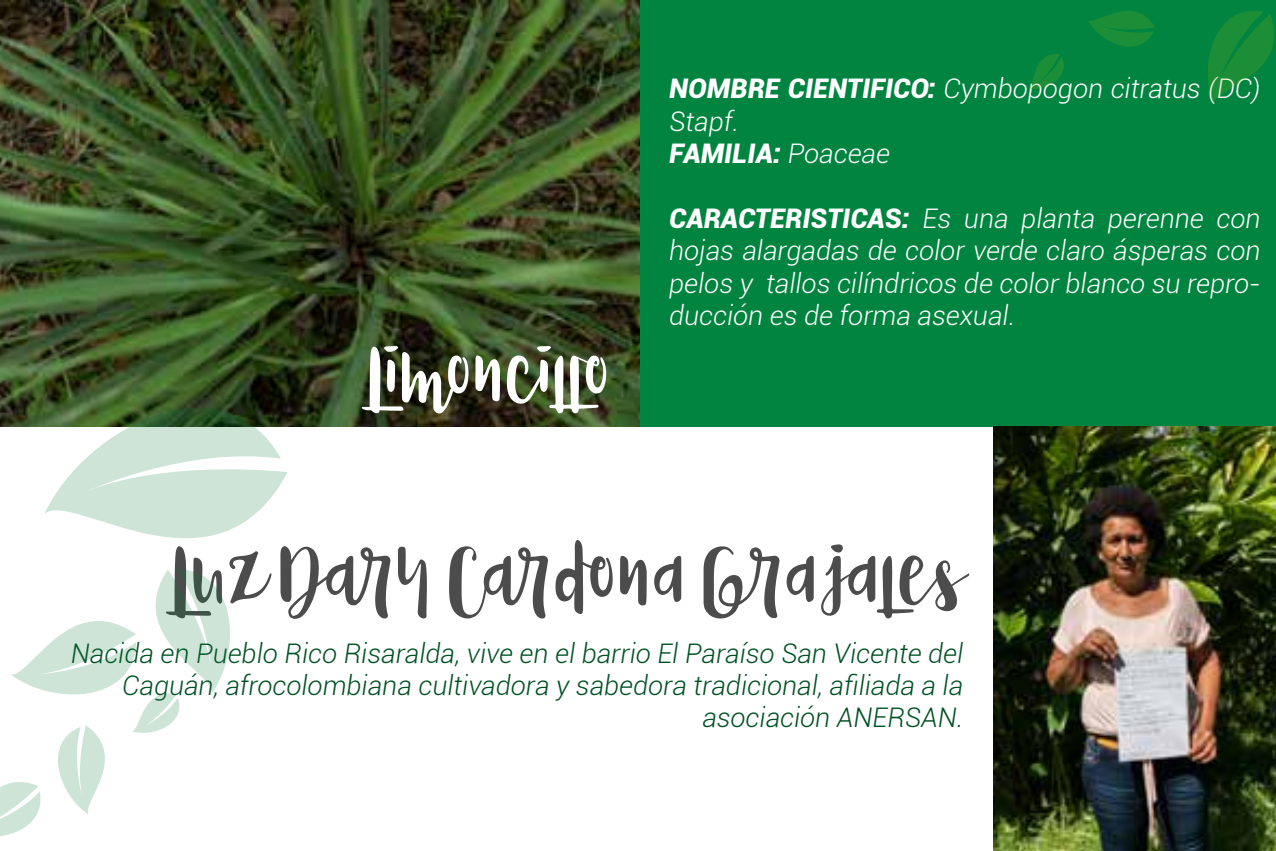
<style>
.page{position:relative;width:1276px;height:851px;background:#fff}
.page>*{position:absolute;margin:0;border:0;box-sizing:border-box;transform-origin:0 0}
.t1{font:72px "Naira";color:#4c4c4c}
.t2{font:66.3px "Naira";color:#fff}
.t3{font:italic 300 27px/32.4px "Roboto";color:#fff}
.t4{font:italic 300 27px/32.4px "Roboto";color:#005124;text-align:right}
.s1{font-weight:900}
</style>
<div class="page">
<div style="left:0;top:0;width:1276px;height:426px;background:#00843f"></div>
<img style="left:0;top:0;width:639px;height:426px">
<svg style="left:1088px;top:11px;width:67px;height:36px"></svg>
<svg style="left:1029px;top:54px;width:35px;height:35px"></svg>
<svg style="left:1208px;top:11px;width:66px;height:92px"></svg>
<svg style="left:44px;top:408px;width:244px;height:130px"></svg>
<svg style="left:0;top:569px;width:230px;height:267px"></svg>
<img style="left:993px;top:426px;width:283px;height:424px">
<p class="t3" style="left:669px;top:71px;width:592px"><span class="s1">NOMBRE CIENTIFICO:</span> Cymbopogon citratus (DC)<br>Stapf.<br><span class="s1">FAMILIA:</span> Poaceae</p>
<h2 class="t2" style="left:370px;top:341px;width:251px">Limoncillo</h2>
<p class="t3" style="left:669px;top:201px;width:593px;text-align:justify"><span class="s1">CARACTERISTICAS:</span> Es una planta perenne con hojas alargadas de color verde claro ásperas con pelos y tallos cilíndricos de color blanco su repro&shy;ducción es de forma asexual.</p>
<h1 class="t1" style="left:174px;top:539px;width:791px">Luz Dary Cardona Grajales</h1>
<p class="t4" style="left:71px;top:635px;width:894px">Nacida en Pueblo Rico Risaralda, vive en el barrio El Paraíso San Vicente del<br>Caguán, afrocolombiana cultivadora y sabedora tradicional, afiliada a la asociación ANERSAN.</p>
</div>
